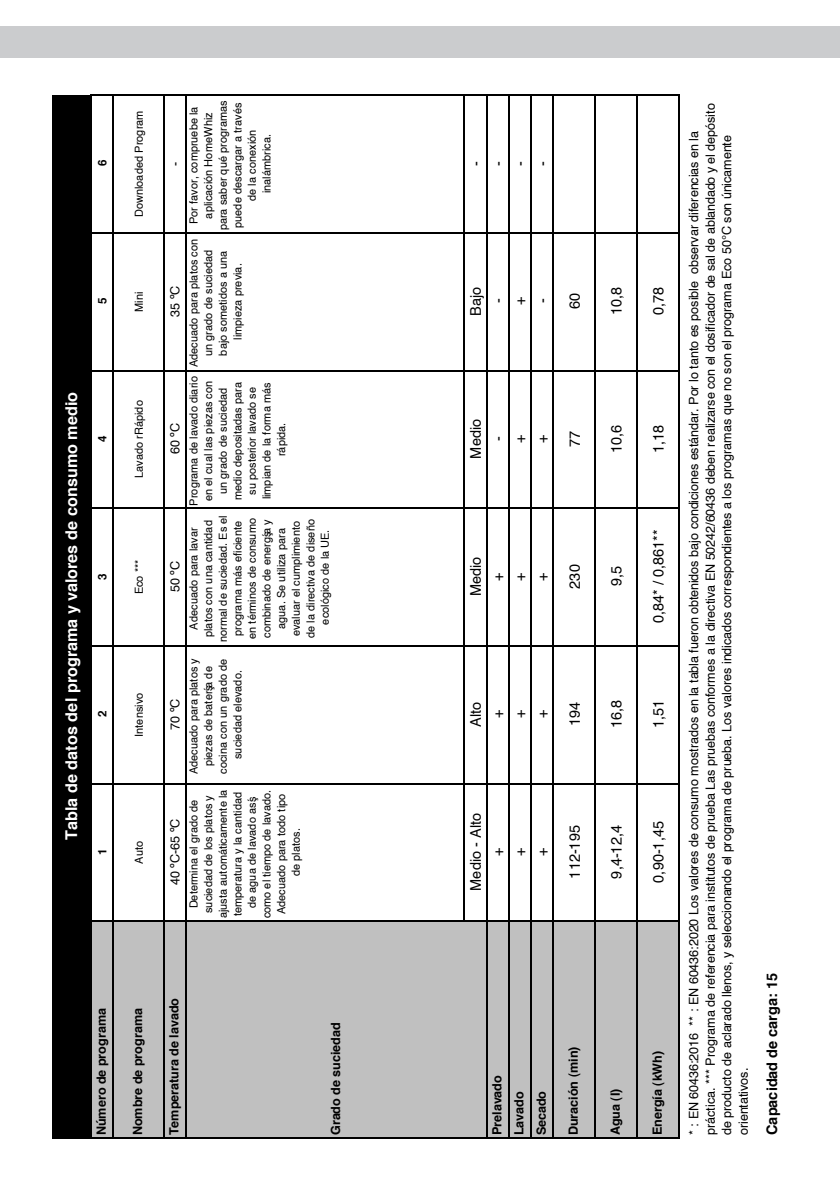
<style>
.page{position:relative;width:840px;height:1191px;background:#fff}
.page>*{position:absolute;margin:0;border:0;box-sizing:border-box;transform-origin:0 0}
.t1{font:700 16.2px "Helvetica";letter-spacing:.005em;color:#fff}
.t2{font:14.6px "Helvetica";color:#000}
.t3{font:700 14.6px "Helvetica";color:#000}
.t4{font:12.6px/16.6px "Helvetica";letter-spacing:-.01em;color:#000}
.t5{font:700 12.6px/22.2px "Helvetica";letter-spacing:-.01em;color:#000}
.t6{font:700 11.8px "Helvetica";color:#000}
.t7{font:11px/14.6px "Helvetica";letter-spacing:.01em;color:#000;text-align:center}
</style>
<div class="page">
<div style="left:54px;top:95px;width:37px;height:1042px;background:#000"></div>
<div style="left:91px;top:921px;width:22px;height:216px;background:#c0c0c0"></div>
<div style="left:113px;top:921px;width:565px;height:216px;background:#c0c0c0"></div>
<svg style="left:679px;top:95px;width:1px;height:1042px"></svg>
<hr style="left:52px;top:1137px;width:627px;height:1px;background:#000">
<hr style="left:92px;top:920px;width:587px;height:2px;background:#000">
<hr style="left:92px;top:783px;width:587px;height:1px;background:#000">
<hr style="left:92px;top:645px;width:587px;height:2px;background:#000">
<hr style="left:92px;top:507px;width:587px;height:2px;background:#000">
<hr style="left:92px;top:370px;width:587px;height:1px;background:#000">
<hr style="left:92px;top:232px;width:587px;height:2px;background:#000">
<hr style="left:92px;top:94px;width:587px;height:2px;background:#000">
<hr style="left:52px;top:95px;width:2px;height:1042px;background:#000">
<hr style="left:90px;top:94px;width:2px;height:1043px;background:#000">
<hr style="left:112px;top:94px;width:2px;height:1043px;background:#000">
<hr style="left:163px;top:94px;width:2px;height:1043px;background:#000">
<hr style="left:185px;top:94px;width:2px;height:1043px;background:#000">
<hr style="left:463px;top:94px;width:2px;height:826px;background:#000">
<hr style="left:485px;top:94px;width:2px;height:1043px;background:#000">
<hr style="left:508px;top:94px;width:1px;height:1043px;background:#000">
<hr style="left:530px;top:94px;width:1px;height:1043px;background:#000">
<hr style="left:552px;top:94px;width:2px;height:1043px;background:#000">
<hr style="left:594px;top:94px;width:2px;height:1043px;background:#000">
<hr style="left:636px;top:94px;width:1px;height:1043px;background:#000">
<hr style="left:678px;top:94px;width:1px;height:1043px;background:#000">
<div style="left:0;top:26px;width:839px;height:32px;background:#cbccce"></div>
<p class="t6" style="left:95px;top:166px;width:8px;rotate:-90deg">6</p>
<p class="t6" style="left:95px;top:304px;width:8px;rotate:-90deg">5</p>
<p class="t1" style="left:61px;top:839px;width:449px;rotate:-90deg">Tabla de datos del programa y valores de consumo medio</p>
<p class="t6" style="left:95px;top:442px;width:8px;rotate:-90deg">4</p>
<p class="t6" style="left:95px;top:579px;width:8px;rotate:-90deg">3</p>
<p class="t6" style="left:95px;top:717px;width:8px;rotate:-90deg">2</p>
<p class="t6" style="left:95px;top:855px;width:8px;rotate:-90deg">1</p>
<p class="t7" style="left:131px;top:217px;width:108px;rotate:-90deg">Downloaded Program</p>
<p class="t7" style="left:131px;top:311px;width:21px;rotate:-90deg">Mini</p>
<p class="t7" style="left:131px;top:478px;width:79px;rotate:-90deg">Lavado rRápido</p>
<p class="t7" style="left:131px;top:594px;width:36px;rotate:-90deg">Eco ***</p>
<p class="t7" style="left:131px;top:736px;width:45px;rotate:-90deg">Intensivo</p>
<p class="t7" style="left:131px;top:863px;width:24px;rotate:-90deg">Auto</p>
<p class="t4" style="left:166px;top:165px;width:6px;rotate:-90deg">-</p>
<p class="t4" style="left:166px;top:316px;width:32px;rotate:-90deg">35 ºC</p>
<p class="t4" style="left:166px;top:454px;width:32px;rotate:-90deg">60 ºC</p>
<p class="t4" style="left:166px;top:592px;width:32px;rotate:-90deg">50 ºC</p>
<p class="t4" style="left:166px;top:729px;width:32px;rotate:-90deg">70 ºC</p>
<p class="t4" style="left:166px;top:885px;width:68px;rotate:-90deg">40 ºC-65 ºC</p>
<p class="t7" style="left:186px;top:230px;width:132px;rotate:-90deg">Por favor, compruebe la aplicación HomeWhiz para saber qué programas puede descargar a través de la conexión inalámbrica.</p>
<p class="t7" style="left:186px;top:367px;width:130px;rotate:-90deg">Adecuado para platos con un grado de suciedad bajo sometidos a una limpieza previa.</p>
<p class="t7" style="left:186px;top:505px;width:131px;rotate:-90deg">Programa de lavado diario en el cual las piezas con un grado de suciedad medio depositadas para su posterior lavado se limpian de la forma más rápida.</p>
<p class="t7" style="left:186px;top:642px;width:128px;rotate:-90deg">Adecuado para lavar platos con una cantidad normal de suciedad. Es el programa más eficiente en términos de consumo combinado de energía y agua. Se utiliza para evaluar el cumplimiento de la directiva de diseño ecológico de la UE.</p>
<p class="t7" style="left:186px;top:774px;width:118px;rotate:-90deg">Adecuado para platos y piezas de batería de cocina con un grado de suciedad elevado.</p>
<p class="t7" style="left:186px;top:918px;width:130px;rotate:-90deg">Determina el grado de suciedad de los platos y ajusta automáticamente la temperatura y la cantidad de agua de lavado así como el tiempo de lavado.<br>Adecuado para todo tipo de platos.</p>
<p class="t5" style="left:90px;top:1135px;width:128px;rotate:-90deg">Número de programa</p>
<p class="t5" style="left:126px;top:1135px;width:128px;rotate:-90deg">Nombre de programa</p>
<p class="t5" style="left:163px;top:1135px;width:139px;rotate:-90deg">Temperatura de lavado</p>
<p class="t5" style="left:324px;top:1135px;width:114px;rotate:-90deg">Grado de suciedad</p>
<p class="t2" style="left:466px;top:166px;width:6px;rotate:-90deg">-</p>
<p class="t2" style="left:488px;top:166px;width:6px;rotate:-90deg">-</p>
<p class="t2" style="left:510px;top:166px;width:6px;rotate:-90deg">-</p>
<p class="t2" style="left:533px;top:166px;width:6px;rotate:-90deg">-</p>
<p class="t2" style="left:466px;top:316px;width:30px;rotate:-90deg">Bajo</p>
<p class="t2" style="left:488px;top:303px;width:6px;rotate:-90deg">-</p>
<p class="t2" style="left:510px;top:305px;width:10px;rotate:-90deg">+</p>
<p class="t2" style="left:533px;top:303px;width:6px;rotate:-90deg">-</p>
<p class="t2" style="left:565px;top:309px;width:18px;rotate:-90deg">60</p>
<p class="t2" style="left:466px;top:458px;width:41px;rotate:-90deg">Medio</p>
<p class="t2" style="left:488px;top:441px;width:6px;rotate:-90deg">-</p>
<p class="t2" style="left:510px;top:443px;width:10px;rotate:-90deg">+</p>
<p class="t2" style="left:533px;top:443px;width:10px;rotate:-90deg">+</p>
<p class="t2" style="left:565px;top:447px;width:18px;rotate:-90deg">77</p>
<p class="t2" style="left:466px;top:596px;width:41px;rotate:-90deg">Medio</p>
<p class="t2" style="left:488px;top:581px;width:10px;rotate:-90deg">+</p>
<p class="t2" style="left:510px;top:581px;width:10px;rotate:-90deg">+</p>
<p class="t2" style="left:533px;top:581px;width:10px;rotate:-90deg">+</p>
<p class="t2" style="left:565px;top:588px;width:26px;rotate:-90deg">230</p>
<p class="t2" style="left:466px;top:727px;width:27px;rotate:-90deg">Alto</p>
<p class="t2" style="left:488px;top:718px;width:10px;rotate:-90deg">+</p>
<p class="t2" style="left:510px;top:718px;width:10px;rotate:-90deg">+</p>
<p class="t2" style="left:533px;top:718px;width:10px;rotate:-90deg">+</p>
<p class="t2" style="left:565px;top:726px;width:26px;rotate:-90deg">194</p>
<p class="t2" style="left:466px;top:890px;width:79px;rotate:-90deg">Medio - Alto</p>
<p class="t2" style="left:488px;top:856px;width:10px;rotate:-90deg">+</p>
<p class="t2" style="left:510px;top:856px;width:10px;rotate:-90deg">+</p>
<p class="t2" style="left:533px;top:856px;width:10px;rotate:-90deg">+</p>
<p class="t2" style="left:565px;top:878px;width:55px;rotate:-90deg">112-195</p>
<p class="t5" style="left:485px;top:1135px;width:61px;rotate:-90deg">Prelavado<br>Lavado<br>Secado</p>
<p class="t5" style="left:561px;top:1135px;width:90px;rotate:-90deg">Duración (min)</p>
<p class="t2" style="left:607px;top:315px;width:30px;rotate:-90deg">10,8</p>
<p class="t2" style="left:607px;top:453px;width:30px;rotate:-90deg">10,6</p>
<p class="t2" style="left:607px;top:586px;width:22px;rotate:-90deg">9,5</p>
<p class="t2" style="left:607px;top:728px;width:30px;rotate:-90deg">16,8</p>
<p class="t2" style="left:607px;top:878px;width:55px;rotate:-90deg">9,4-12,4</p>
<p class="t5" style="left:603px;top:1135px;width:48px;rotate:-90deg">Agua (I)</p>
<p class="t2" style="left:648px;top:315px;width:30px;rotate:-90deg">0,78</p>
<p class="t2" style="left:648px;top:453px;width:30px;rotate:-90deg">1,18</p>
<p class="t2" style="left:648px;top:623px;width:95px;rotate:-90deg">0,84* / 0,861**</p>
<p class="t2" style="left:648px;top:728px;width:30px;rotate:-90deg">1,51</p>
<p class="t2" style="left:648px;top:882px;width:63px;rotate:-90deg">0,90-1,45</p>
<p class="t5" style="left:645px;top:1135px;width:86px;rotate:-90deg">Energía (kWh)</p>
<p class="t4" style="left:684px;top:1135px;width:1033px;rotate:-90deg">* : EN 60436:2016 ** : EN 60436:2020 Los valores de consumo mostrados en la tabla fueron obtenidos bajo condiciones estándar. Por lo tanto es posible observar diferencias en la práctica. *** Programa de referencia para institutos de prueba Las pruebas conformes a la directiva EN 50242/60436 deben realizarse con el dosificador de sal de ablandado y el depósito de producto de aclarado llenos, y seleccionando el programa de prueba. Los valores indicados correspondientes a los programas que no son el programa Eco 50°C son únicamente</p>
<p class="t4" style="left:734px;top:1135px;width:69px;rotate:-90deg">orientativos.</p>
<p class="t3" style="left:762px;top:1135px;width:163px;rotate:-90deg">Capacidad de carga: 15</p>
</div>
